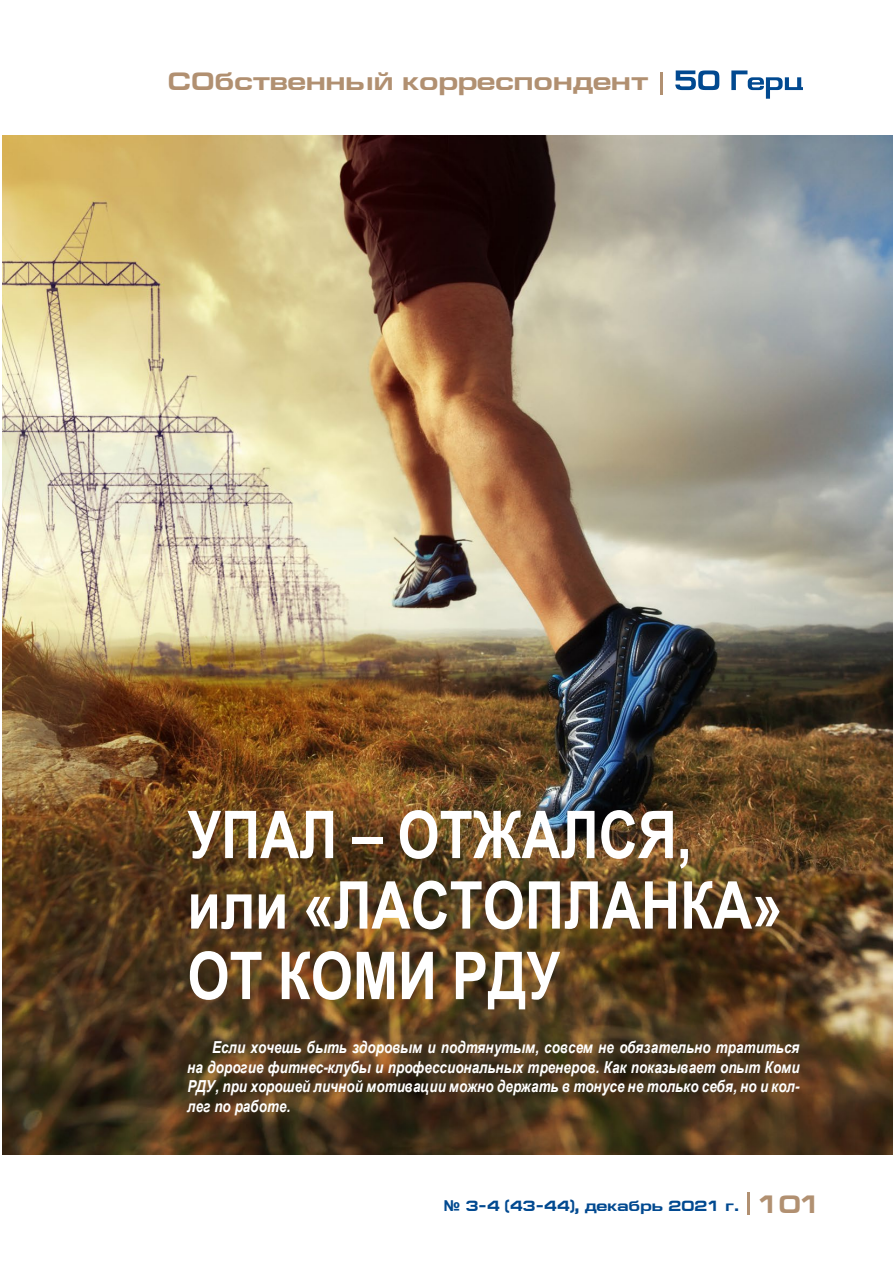
<style>
.page{position:relative;width:893px;height:1263px;background:#fff}
.page>*{position:absolute;margin:0;border:0;box-sizing:border-box;transform-origin:0 0}
.t1{font:700 66px/70.5px "Arial Narrow";color:#fff}
.t2{font:700 25.5px "Europe Ext";color:#b19071}
.t3{font:italic 700 16.5px/19.5px "Arial Narrow";color:#fff;text-align:justify}
.t4{font:700 15px "Europe Ext";color:#014990}
.s1{font-family:"Arial"}
</style>
<div class="page">
<hr style="left:747px;top:1193px;width:2px;height:22px;background:#b19071">
<svg style="left:675px;top:70px;width:128px;height:29px"></svg>
<hr style="left:661px;top:72px;width:2px;height:22px;background:#b19071">
<img style="left:2px;top:135px;width:891px;height:1020px">
<h2 class="t2" style="left:168px;top:67px;width:482px">СОбственный корреспондент</h2>
<h1 class="t1" style="left:187px;top:796px;width:596px">УПАЛ – ОТЖАЛСЯ, или «ЛАСТОПЛАНКА»<br>ОТ КОМИ РДУ</h1>
<p class="t3" style="left:187px;top:1037px;width:614px;text-indent:25px">Если хочешь быть здоровым и подтянутым, совсем не обязательно тратиться на дорогие фитнес-клубы и профессиональных тренеров. Как показывает опыт Коми РДУ, при хорошей личной мотивации можно держать в тонусе не только себя, но и кол&shy;лег по работе.</p>
<p class="t4" style="left:444px;top:1198px;width:297px"><span class="s1">№</span> 3-4 (43-44), декабрь 2021 г.</p>
<h2 class="t2" style="left:758px;top:1190px;width:65px">101</h2>
</div>
